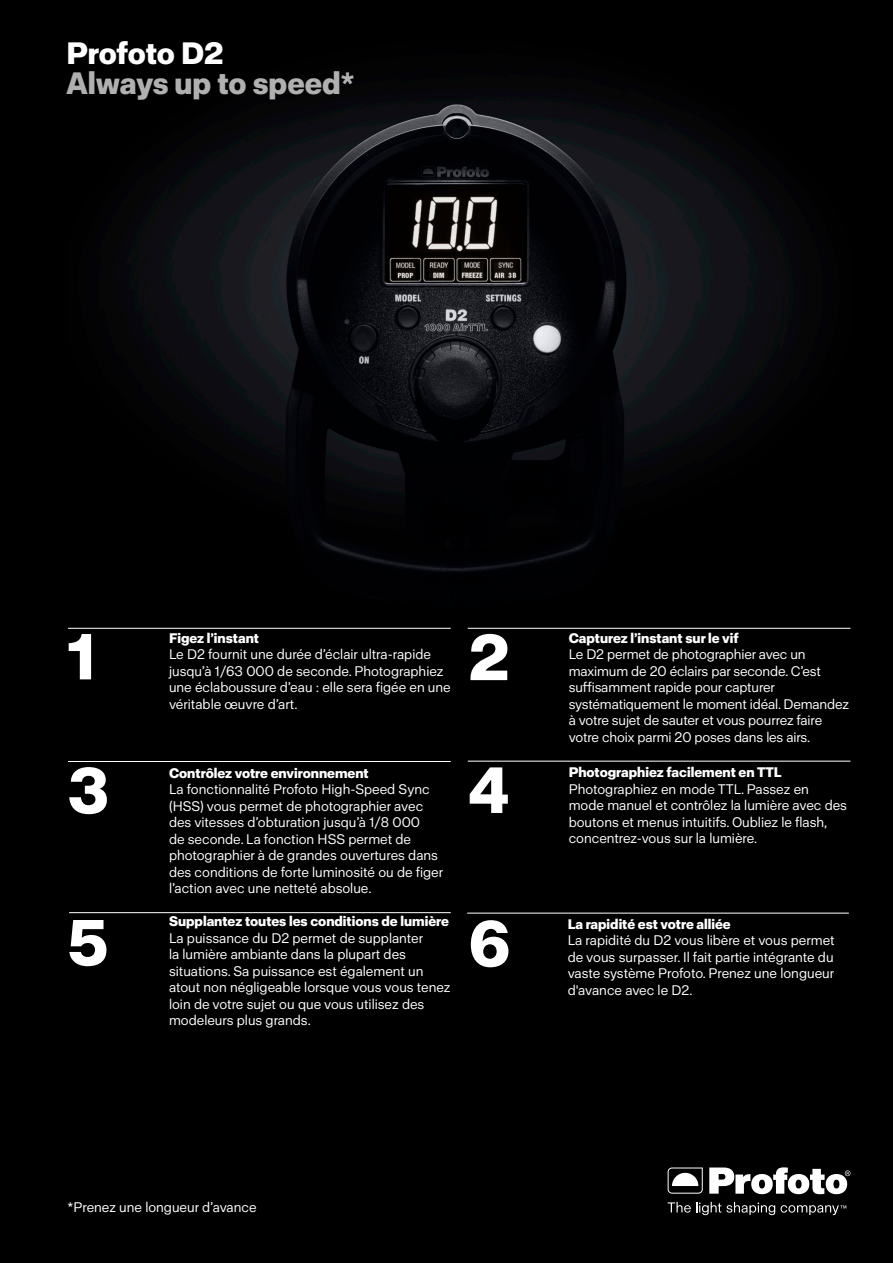
<style>
.page{position:relative;width:893px;height:1263px;background:#000001}
.page>*{position:absolute;margin:0;border:0;box-sizing:border-box;transform-origin:0 0}
.t1{font:700 63px "Profoto Sans";color:#fff}
.t2{font:700 30px "Profoto Sans";color:#b0b0b0}
.t3{font:700 30px "Profoto Sans";letter-spacing:-.01em;color:#fff}
.t4{font:13.5px/16.5px "Profoto Sans";color:#fff}
.t5{font:700 13.5px "Profoto Sans";color:#fff}
</style>
<div class="page">
<img style="left:67px;top:41px;width:783px;height:587px">
<hr style="left:69px;top:912px;width:382px;height:1px;background:#fff">
<hr style="left:68px;top:628px;width:383px;height:1px;background:#fff">
<hr style="left:68px;top:761px;width:383px;height:1px;background:#fff">
<hr style="left:468px;top:628px;width:382px;height:1px;background:#fff">
<hr style="left:468px;top:761px;width:382px;height:1px;background:#fff">
<svg style="left:668px;top:1167px;width:35px;height:27px"></svg>
<svg style="left:668px;top:1202px;width:107px;height:13px"></svg>
<svg style="left:781px;top:1205px;width:65px;height:10px"></svg>
<svg style="left:709px;top:1167px;width:141px;height:27px"></svg>
<hr style="left:467px;top:913px;width:382px;height:1px;background:#fff">
<h2 class="t3" style="left:67px;top:35px;width:159px">Profoto D2</h2>
<h2 class="t2" style="left:67px;top:65px;width:290px">Always up to speed*</h2>
<h1 class="t1" style="left:68px;top:619px;width:28px">1</h1>
<p class="t5" style="left:569px;top:629px;width:171px">Capturez l’instant sur le vif</p>
<p class="t5" style="left:169px;top:630px;width:92px">Figez l’instant</p>
<p class="t4" style="left:169px;top:646px;width:283px">Le D2 fournit une durée d’éclair ultra-rapide jusqu’à 1/63 000 de seconde. Photographiez une éclaboussure d’eau : elle sera figée en une véritable œuvre d’art.</p>
<h1 class="t1" style="left:469px;top:619px;width:42px">2</h1>
<p class="t4" style="left:569px;top:646px;width:282px">Le D2 permet de photographier avec un maximum de 20 éclairs par seconde. C’est suffisamment rapide pour capturer systématiquement le moment idéal. Demandez à votre sujet de sauter et vous pourrez faire votre choix parmi 20 poses dans les airs.</p>
<h1 class="t1" style="left:68px;top:753px;width:42px">3</h1>
<h1 class="t1" style="left:68px;top:905px;width:41px">5</h1>
<p class="t5" style="left:169px;top:765px;width:201px">Contrôlez votre environnement</p>
<p class="t4" style="left:169px;top:781px;width:276px">La fonctionnalité Profoto High-Speed Sync (HSS) vous permet de photographier avec des vitesses d’obturation jusqu’à 1/8 000<br>de seconde. La fonction HSS permet de photographier à de grandes ouvertures dans des conditions de forte luminosité ou de figer l’action avec une netteté absolue.</p>
<p class="t5" style="left:169px;top:913px;width:281px">Supplantez toutes les conditions de lumière</p>
<p class="t4" style="left:169px;top:929px;width:283px">La puissance du D2 permet de supplanter<br>la lumière ambiante dans la plupart des situations. Sa puissance est également un atout non négligeable lorsque vous vous tenez loin de votre sujet ou que vous utilisez des modeleurs plus grands.</p>
<h1 class="t1" style="left:469px;top:752px;width:42px">4</h1>
<p class="t5" style="left:569px;top:764px;width:214px">Photographiez facilement en TTL</p>
<p class="t4" style="left:569px;top:781px;width:280px">Photographiez en mode TTL. Passez en mode manuel et contrôlez la lumière avec des boutons et menus intuitifs. Oubliez le flash, concentrez-vous sur la lumière.</p>
<h1 class="t1" style="left:469px;top:906px;width:43px">6</h1>
<p class="t5" style="left:568px;top:916px;width:164px">La rapidité est votre alliée</p>
<p class="t4" style="left:568px;top:932px;width:268px;text-align:justify">La rapidité du D2 vous libère et vous permet de vous surpasser. Il fait partie intégrante du vaste système Profoto. Prenez une longueur d'avance avec le D2.</p>
<p class="t4" style="left:68px;top:1198px;width:190px">*Prenez une longueur d’avance</p>
</div>
